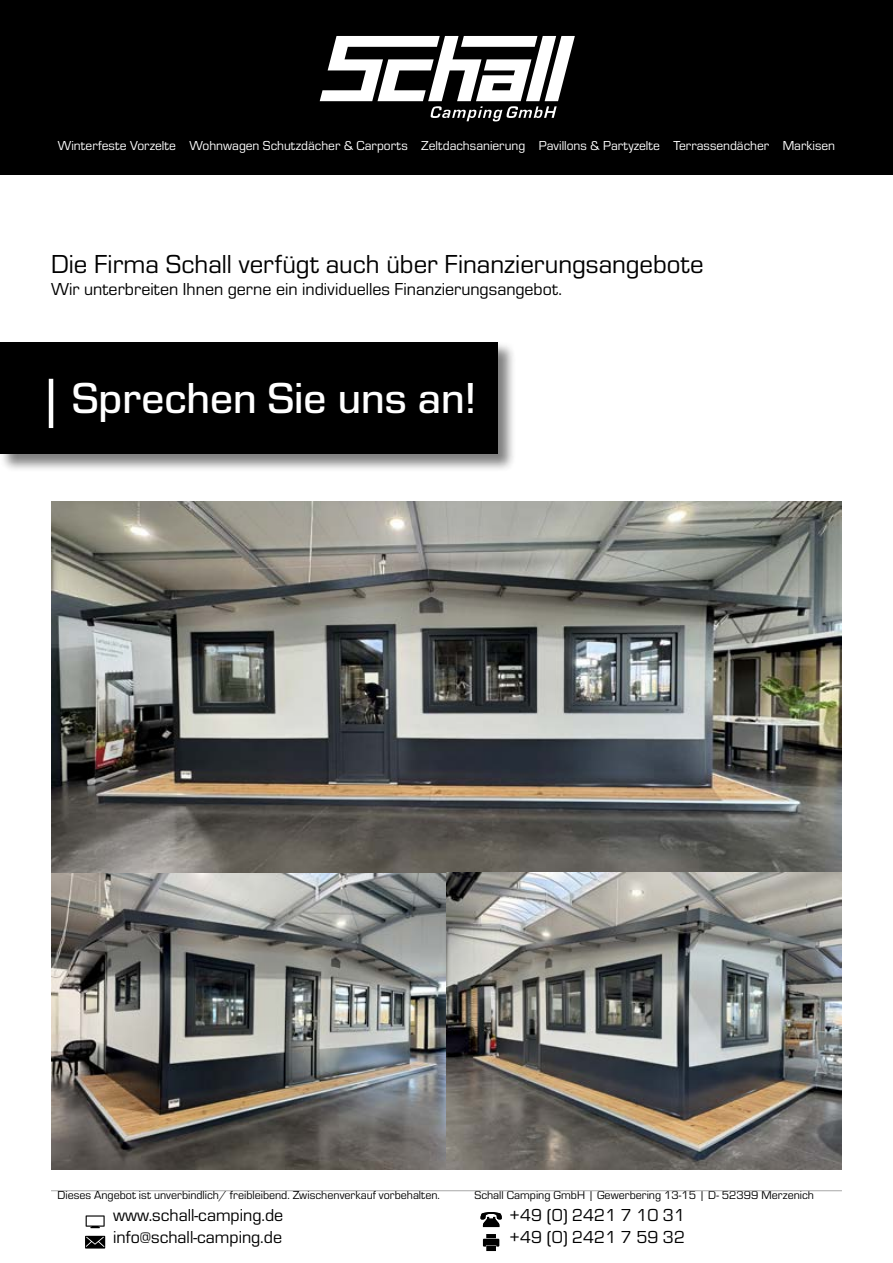
<style>
.page{position:relative;width:893px;height:1263px;background:#fff}
.page>*{position:absolute;margin:0;border:0;box-sizing:border-box;transform-origin:0 0}
.t1{font:500 45px "Eurostile";color:#fff}
.t2{font:27px "Eurostile";color:#000}
.t3{font:18px/21.6px "Eurostile";color:#000}
.t4{font:13.5px "Eurostile";color:#fff}
.t5{font:12px "Eurostile";color:#000}
</style>
<div class="page">
<div style="left:0;top:0;width:893px;height:169px;background:#000"></div>
<hr style="left:0;top:171px;width:893px;height:4px;background:#000">
<hr style="left:51px;top:1190px;width:791px;height:1px;background:#a8a8a7">
<svg style="left:480px;top:1212px;width:22px;height:15px"></svg>
<svg style="left:483px;top:1234px;width:16px;height:17px"></svg>
<svg style="left:85px;top:1236px;width:20px;height:12px"></svg>
<svg style="left:86px;top:1215px;width:19px;height:13px"></svg>
<svg style="left:320px;top:36px;width:255px;height:85px"></svg>
<img style="left:51px;top:501px;width:791px;height:668px">
<div style="left:0;top:341px;width:516px;height:132px;background:#000;opacity:.5"></div>
<div style="left:0;top:342px;width:498px;height:112px;background:#000"></div>
<hr style="left:49px;top:379px;width:4px;height:49px;background:#fff">
<p class="t4" style="left:58px;top:137px;width:779px">Winterfeste Vorzelte Wohnwagen Schutzdächer &amp; Carports Zeltdachsanierung Pavillons &amp; Partyzelte Terrassendächer Markisen</p>
<h2 class="t2" style="left:51px;top:246px;width:654px">Die Firma Schall verfügt auch über Finanzierungsangebote</h2>
<p class="t3" style="left:51px;top:277px;width:512px">Wir unterbreiten Ihnen gerne ein individuelles Finanzierungsangebot.</p>
<h1 class="t1" style="left:72px;top:367px;width:406px">Sprechen Sie uns an!</h1>
<p class="t5" style="left:58px;top:1187px;width:384px">Dieses Angebot ist unverbindlich/ freibleibend. Zwischenverkauf vorbehalten.</p>
<p class="t3" style="left:113px;top:1204px;width:172px">www.schall-camping.de info@schall-camping.de</p>
<p class="t5" style="left:474px;top:1187px;width:341px">Schall Camping GmbH | Gewerbering 13-15 | D- 52399 Merzenich</p>
<p class="t3" style="left:509px;top:1203px;width:177px">+49 (0) 2421 7 10 31 +49 (0) 2421 7 59 32</p>
</div>
